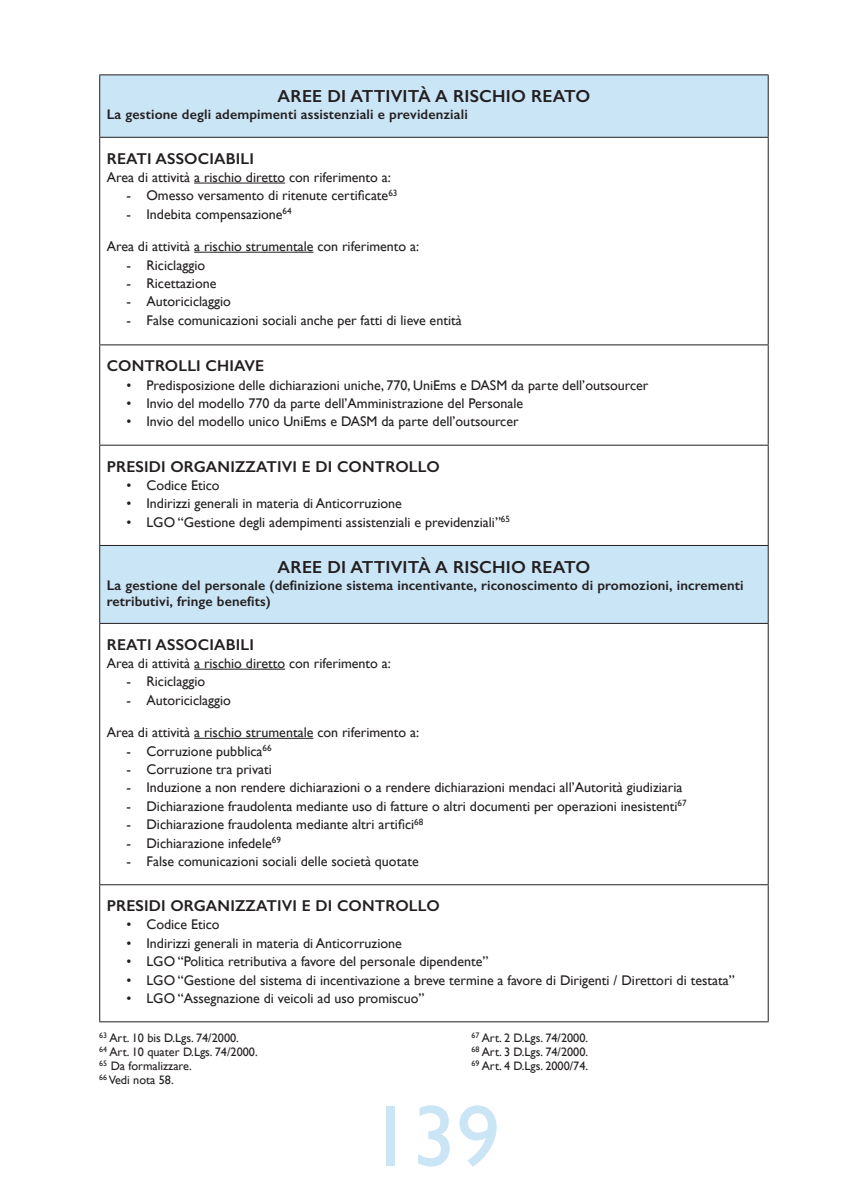
<style>
.page{position:relative;width:844px;height:1191px;background:#fff}
.page>*{position:absolute;margin:0;border:0;box-sizing:border-box;transform-origin:0 0}
.t1{font:87.5px "Gill Sans";color:#cae5f6}
.t2{font:600 17.5px "Gill Sans";letter-spacing:.01em;color:#231f20}
.t3{font:600 15.75px "Gill Sans";letter-spacing:.01em;color:#231f20}
.t4{font:14px "Gill Sans";color:#231f20}
.t5{font:600 14px/16.6px "Gill Sans";letter-spacing:.01em;color:#231f20}
.t6{font:12.25px "Gill Sans";color:#231f20}
</style>
<div class="page">
<svg style="left:100px;top:75px;width:667px;height:548px"></svg>
<hr style="left:99px;top:137px;width:669px;height:1px;background:#231f20">
<hr style="left:99px;top:344px;width:669px;height:1px;background:#231f20">
<hr style="left:99px;top:623px;width:669px;height:1px;background:#231f20">
<hr style="left:99px;top:74px;width:669px;height:1px;background:#231f20">
<hr style="left:99px;top:75px;width:1px;height:62px;background:#231f20">
<hr style="left:767px;top:75px;width:1px;height:62px;background:#231f20">
<hr style="left:99px;top:138px;width:1px;height:206px;background:#231f20">
<hr style="left:767px;top:138px;width:1px;height:206px;background:#231f20">
<hr style="left:99px;top:345px;width:1px;height:100px;background:#231f20">
<hr style="left:767px;top:345px;width:1px;height:100px;background:#231f20">
<hr style="left:99px;top:445px;width:669px;height:1px;background:#231f20">
<hr style="left:99px;top:445px;width:1px;height:100px;background:#231f20">
<hr style="left:767px;top:445px;width:1px;height:100px;background:#231f20">
<hr style="left:99px;top:545px;width:669px;height:1px;background:#231f20">
<hr style="left:99px;top:546px;width:1px;height:77px;background:#231f20">
<hr style="left:767px;top:546px;width:1px;height:77px;background:#231f20">
<hr style="left:99px;top:624px;width:1px;height:260px;background:#231f20">
<hr style="left:767px;top:624px;width:1px;height:260px;background:#231f20">
<hr style="left:99px;top:884px;width:669px;height:1px;background:#231f20">
<hr style="left:99px;top:885px;width:1px;height:136px;background:#231f20">
<hr style="left:767px;top:885px;width:1px;height:136px;background:#231f20">
<hr style="left:99px;top:1021px;width:669px;height:1px;background:#231f20">
<hr style="left:194px;top:183px;width:91px;height:1px;background:#231f20">
<hr style="left:194px;top:252px;width:119px;height:1px;background:#231f20">
<hr style="left:194px;top:669px;width:91px;height:1px;background:#231f20">
<hr style="left:194px;top:738px;width:119px;height:1px;background:#231f20">
<p class="t2" style="left:277px;top:86px;width:314px">AREE DI ATTIVITÀ A RISCHIO REATO</p>
<p class="t5" style="left:107px;top:106px;width:362px">La gestione degli adempimenti assistenziali e previdenziali</p>
<p class="t3" style="left:107px;top:149px;width:149px">REATI ASSOCIABILI</p>
<p class="t4" style="left:107px;top:169px;width:286px">Area di attività a rischio diretto con riferimento a:</p>
<p class="t4" style="left:126px;top:187px;width:272px">- Omesso versamento di ritenute certificate<sup>63</sup></p>
<p class="t4" style="left:126px;top:206px;width:166px">- Indebita compensazione<sup>64</sup></p>
<p class="t4" style="left:107px;top:238px;width:314px">Area di attività a rischio strumentale con riferimento a:</p>
<p class="t4" style="left:126px;top:256px;width:80px">- Riciclaggio</p>
<p class="t4" style="left:126px;top:275px;width:91px">- Ricettazione</p>
<p class="t4" style="left:126px;top:293px;width:106px">- Autoriciclaggio</p>
<p class="t4" style="left:126px;top:312px;width:336px">- False comunicazioni sociali anche per fatti di lieve entità</p>
<p class="t3" style="left:107px;top:356px;width:159px">CONTROLLI CHIAVE</p>
<p class="t4" style="left:126px;top:376px;width:523px">• Predisposizione delle dichiarazioni uniche, 770, UniEms e DASM da parte dell’outsourcer</p>
<p class="t4" style="left:126px;top:395px;width:398px">• Invio del modello 770 da parte dell’Amministrazione del Personale</p>
<p class="t4" style="left:126px;top:413px;width:393px">• Invio del modello unico UniEms e DASM da parte dell’outsourcer</p>
<p class="t3" style="left:107px;top:456px;width:334px">PRESIDI ORGANIZZATIVI E DI CONTROLLO</p>
<p class="t4" style="left:126px;top:477px;width:95px">• Codice Etico</p>
<p class="t4" style="left:126px;top:495px;width:277px">• Indirizzi generali in materia di Anticorruzione</p>
<p class="t4" style="left:126px;top:513px;width:385px">• LGO “Gestione degli adempimenti assistenziali e previdenziali”<sup>65</sup></p>
<p class="t2" style="left:277px;top:556px;width:314px">AREE DI ATTIVITÀ A RISCHIO REATO</p>
<p class="t5" style="left:107px;top:576px;width:638px">La gestione del personale (definizione sistema incentivante, riconoscimento di promozioni, incrementi retributivi, fringe benefits)</p>
<p class="t3" style="left:107px;top:635px;width:149px">REATI ASSOCIABILI</p>
<p class="t4" style="left:107px;top:655px;width:286px">Area di attività a rischio diretto con riferimento a:</p>
<p class="t4" style="left:126px;top:673px;width:80px">- Riciclaggio</p>
<p class="t4" style="left:126px;top:692px;width:106px">- Autoriciclaggio</p>
<p class="t4" style="left:107px;top:724px;width:314px">Area di attività a rischio strumentale con riferimento a:</p>
<p class="t4" style="left:126px;top:742px;width:147px">- Corruzione pubblica<sup>66</sup></p>
<p class="t4" style="left:126px;top:761px;width:147px">- Corruzione tra privati</p>
<p class="t4" style="left:126px;top:779px;width:557px">- Induzione a non rendere dichiarazioni o a rendere dichiarazioni mendaci all’Autorità giudiziaria</p>
<p class="t4" style="left:126px;top:798px;width:561px">- Dichiarazione fraudolenta mediante uso di fatture o altri documenti per operazioni inesistenti<sup>67</sup></p>
<p class="t4" style="left:126px;top:816px;width:298px">- Dichiarazione fraudolenta mediante altri artifici<sup>68</sup></p>
<p class="t4" style="left:126px;top:834px;width:156px">- Dichiarazione infedele<sup>69</sup></p>
<p class="t4" style="left:126px;top:853px;width:293px">- False comunicazioni sociali delle società quotate</p>
<p class="t3" style="left:107px;top:896px;width:334px">PRESIDI ORGANIZZATIVI E DI CONTROLLO</p>
<p class="t4" style="left:126px;top:916px;width:95px">• Codice Etico</p>
<p class="t4" style="left:126px;top:935px;width:277px">• Indirizzi generali in materia di Anticorruzione</p>
<p class="t4" style="left:126px;top:953px;width:363px">• LGO “Politica retributiva a favore del personale dipendente”</p>
<p class="t4" style="left:126px;top:971px;width:609px">• LGO “Gestione del sistema di incentivazione a breve termine a favore di Dirigenti / Direttori di testata”</p>
<p class="t4" style="left:126px;top:990px;width:299px">• LGO “Assegnazione di veicoli ad uso promiscuo”</p>
<p class="t6" style="left:99px;top:1030px;width:141px"><sup>63</sup> Art. 10 bis D.Lgs. 74/2000.</p>
<p class="t6" style="left:471px;top:1030px;width:118px"><sup>67</sup> Art. 2 D.Lgs. 74/2000.</p>
<p class="t6" style="left:99px;top:1044px;width:160px"><sup>64</sup> Art. 10 quater D.Lgs. 74/2000.</p>
<p class="t6" style="left:471px;top:1044px;width:118px"><sup>68</sup> Art. 3 D.Lgs. 74/2000.</p>
<p class="t6" style="left:99px;top:1058px;width:94px"><sup>65</sup> Da formalizzare.</p>
<p class="t6" style="left:471px;top:1058px;width:118px"><sup>69</sup> Art. 4 D.Lgs. 2000/74.</p>
<p class="t6" style="left:99px;top:1072px;width:76px"><sup>66</sup> Vedi nota 58.</p>
<h1 class="t1" style="left:368px;top:1085px;width:133px">139</h1>
</div>
